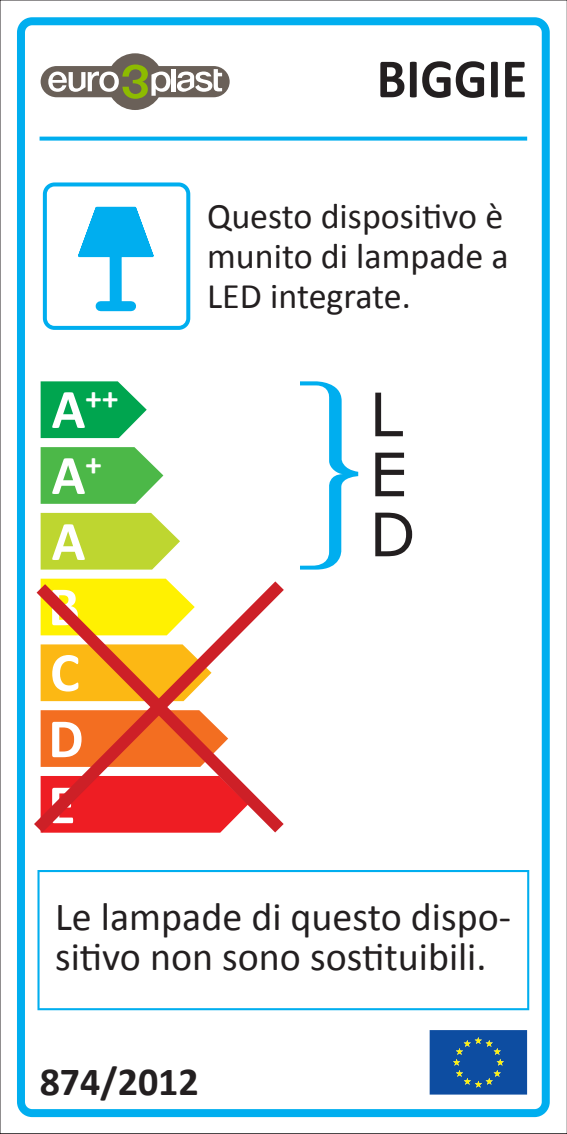
<style>
.page{position:relative;width:567px;height:1134px;background:#fff}
.page>*{position:absolute;margin:0;border:0;box-sizing:border-box;transform-origin:0 0}
.t1{font:60px/60px "Verdana";color:#231f20}
.t2{font:700 56px/66px "Calibri";color:#fff}
.t3{font:700 56px "Calibri";color:#231f20;scale:.94 1}
.t4{font:40px/40px "Calibri";color:#231f20}
.t5{font:700 40px "Calibri";color:#231f20}
.t6{font:36px/40px "Calibri";color:#231f20}
.t7{font:700 32.8px "Calibri";color:#fff}
.s1{font-size:56px}
</style>
<div class="page">
<div style="left:17px;top:17px;width:533px;height:1100px;border:8px solid #00aeef;border-radius:11px"></div>
<svg style="left:40px;top:137px;width:487px;height:4px;background:#19b6f0"></svg>
<svg style="left:41px;top:513px;width:139px;height:56px;background:#c4da44"></svg>
<svg style="left:41px;top:447px;width:122px;height:57px;background:#61c05d"></svg>
<svg style="left:41px;top:381px;width:106px;height:57px;background:#24b168"></svg>
<div style="left:107px;top:53px;width:56px;height:57px;background:#6a6058;border-radius:50%"></div>
<div style="left:41px;top:66px;width:189px;height:31px;background:#6a6058;border-radius:16px"></div>
<svg style="left:177px;top:69px;width:45px;height:23px"></svg>
<hr style="left:172px;top:69px;width:4px;height:22px;background:#fff">
<svg style="left:48px;top:64px;width:123px;height:35px"></svg>
<svg style="left:430px;top:1030px;width:97px;height:64px;background:#17549c"></svg>
<svg style="left:37px;top:870px;width:492px;height:140px"></svg>
<svg style="left:43px;top:182px;width:147px;height:148px"></svg>
<svg style="left:21px;top:569px;width:132px;height:276px"></svg>
<svg style="left:24px;top:571px;width:260px;height:274px"></svg>
<svg style="left:300px;top:381px;width:58px;height:189px"></svg>
<h2 class="t3" style="left:377px;top:44px;width:161px">BIGGIE</h2>
<p class="t7" style="left:52px;top:378px;width:68px"><span class="s1">A</span>++</p>
<h2 class="t2" style="left:48px;top:440px;width:55px">A<sup>+<br></sup>A<br>B<br>C<br>D<br>E</h2>
<p class="t6" style="left:207px;top:195px;width:303px">Questo dispositivo è munito di lampade a<br>LED integrate.</p>
<h1 class="t1" style="left:369px;top:385px;width:48px">L<br>E<br>D</h1>
<p class="t4" style="left:55px;top:895px;width:457px">Le lampade di questo dispo&shy;sitivo non sono sostituibili.</p>
<p class="t5" style="left:40px;top:1056px;width:161px">874/2012</p>
</div>
